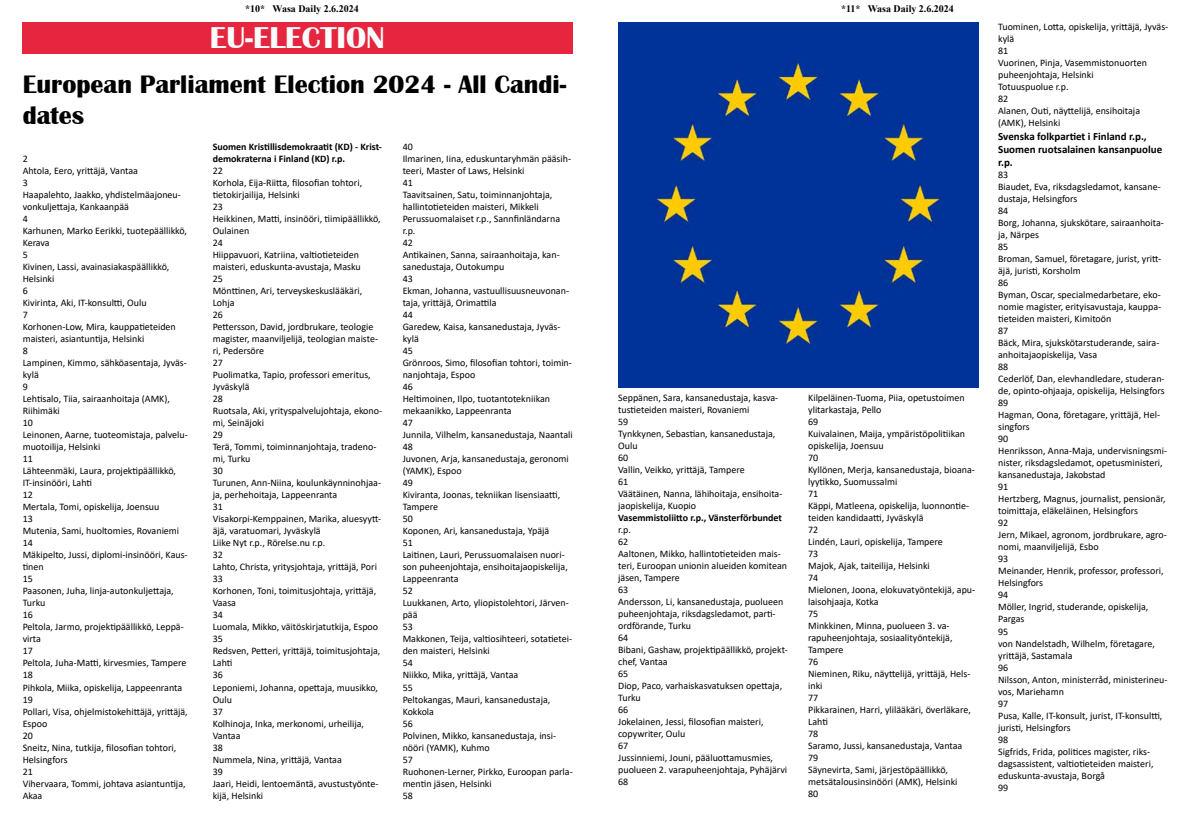
<style>
.page{position:relative;width:1191px;height:823px;background:#fff}
.page>*{position:absolute;margin:0;border:0;box-sizing:border-box;transform-origin:0 0}
.t1{font:700 31px "Britannic";color:#fbfdfc}
.t2{font:700 26px/31.2px "Britannic";color:#000}
.t3{font:700 11px/13.2px "Calibri";color:#000}
.t4{font:10px/12px "Calibri";color:#000}
.t5{font:700 10px/12px "Calibri";color:#000}
.t6{font:700 10px "Times New Roman";color:#000}
</style>
<div class="page">
<img style="left:618px;top:23px;width:360px;height:364px">
<div style="left:22px;top:23px;width:550px;height:31px;background:#e6263e"></div>
<p class="t6" style="left:245px;top:2px;width:115px">*10* Wasa Daily 2.6.2024</p>
<p class="t6" style="left:841px;top:2px;width:114px">*11* Wasa Daily 2.6.2024</p>
<h1 class="t1" style="left:210px;top:20px;width:176px">EU-ELECTION</h1>
<h2 class="t2" style="left:23px;top:69px;width:545px">European Parliament Election 2024 - All Candi&shy;dates</h2>
<p class="t4" style="left:23px;top:152px;width:167px">2<br>Ahtola, Eero, yrittäjä, Vantaa<br>3<br>Haapalehto, Jaakko, yhdistelmäajoneu&shy;vonkuljettaja, Kankaanpää<br>4<br>Karhunen, Marko Eerikki, tuotepäällikkö,<br>Kerava<br>5<br>Kivinen, Lassi, avainasiakaspäällikkö,<br>Helsinki<br>6<br>Kivirinta, Aki, IT-konsultti, Oulu<br>7<br>Korhonen-Low, Mira, kauppatieteiden maisteri, asiantuntija, Helsinki<br>8<br>Lampinen, Kimmo, sähköasentaja, Jyväs&shy;kylä<br>9<br>Lehtisalo, Tiia, sairaanhoitaja (AMK),<br>Riihimäki<br>10<br>Leinonen, Aarne, tuoteomistaja, palvelu&shy;muotoilija, Helsinki<br>11<br>Lähteenmäki, Laura, projektipäällikkö,<br>IT-insinööri, Lahti<br>12<br>Mertala, Tomi, opiskelija, Joensuu<br>13<br>Mutenia, Sami, huoltomies, Rovaniemi<br>14<br>Mäkipelto, Jussi, diplomi-insinööri, Kaus&shy;tinen<br>15<br>Paasonen, Juha, linja-autonkuljettaja,<br>Turku<br>16<br>Peltola, Jarmo, projektipäällikkö, Leppä&shy;virta<br>17<br>Peltola, Juha-Matti, kirvesmies, Tampere<br>18<br>Pihkola, Miika, opiskelija, Lappeenranta<br>19<br>Pollari, Visa, ohjelmistokehittäjä, yrittäjä,<br>Espoo<br>20<br>Sneitz, Nina, tutkija, filosofian tohtori,<br>Helsingfors<br>21<br>Vihervaara, Tommi, johtava asiantuntija,<br>Akaa</p>
<p class="t5" style="left:213px;top:140px;width:171px">Suomen Kristillisdemokraatit (KD) - Krist&shy;demokraterna i Finland (KD) r.p.</p>
<p class="t4" style="left:213px;top:164px;width:171px">22<br>Korhola, Eija-Riitta, filosofian tohtori, tietokirjailija, Helsinki<br>23<br>Heikkinen, Matti, insinööri, tiimipäällikkö,<br>Oulainen<br>24<br>Hiippavuori, Katriina, valtiotieteiden maisteri, eduskunta-avustaja, Masku<br>25<br>Mönttinen, Ari, terveyskeskuslääkäri,<br>Lohja<br>26<br>Pettersson, David, jordbrukare, teologie magister, maanviljelijä, teologian maiste&shy;ri, Pedersöre<br>27<br>Puolimatka, Tapio, professori emeritus,<br>Jyväskylä<br>28<br>Ruotsala, Aki, yrityspalvelujohtaja, ekono&shy;mi, Seinäjoki<br>29<br>Terä, Tommi, toiminnanjohtaja, tradeno&shy;mi, Turku<br>30<br>Turunen, Ann-Niina, koulunkäynninohjaa&shy;ja, perhehoitaja, Lappeenranta<br>31<br>Visakorpi-Kemppainen, Marika, aluesyytt&shy;äjä, varatuomari, Jyväskylä<br>Liike Nyt r.p., Rörelse.nu r.p.<br>32<br>Lahto, Christa, yritysjohtaja, yrittäjä, Pori<br>33<br>Korhonen, Toni, toimitusjohtaja, yrittäjä,<br>Vaasa<br>34<br>Luomala, Mikko, väitöskirjatutkija, Espoo<br>35<br>Redsven, Petteri, yrittäjä, toimitusjohtaja,<br>Lahti<br>36<br>Leponiemi, Johanna, opettaja, muusikko,<br>Oulu<br>37<br>Kolhinoja, Inka, merkonomi, urheilija,<br>Vantaa<br>38<br>Nummela, Nina, yrittäjä, Vantaa<br>39<br>Jaari, Heidi, lentoemäntä, avustustyönte&shy;kijä, Helsinki</p>
<p class="t4" style="left:403px;top:140px;width:172px">40<br>Ilmarinen, Iina, eduskuntaryhmän pääsih&shy;teeri, Master of Laws, Helsinki<br>41<br>Taavitsainen, Satu, toiminnanjohtaja, hallintotieteiden maisteri, Mikkeli<br>Perussuomalaiset r.p., Sannfinländarna r.p.<br>42<br>Antikainen, Sanna, sairaanhoitaja, kan&shy;sanedustaja, Outokumpu<br>43<br>Ekman, Johanna, vastuullisuusneuvonan&shy;taja, yrittäjä, Orimattila<br>44<br>Garedew, Kaisa, kansanedustaja, Jyväs&shy;kylä<br>45<br>Grönroos, Simo, filosofian tohtori, toimin&shy;nanjohtaja, Espoo<br>46<br>Heltimoinen, Ilpo, tuotantotekniikan mekaanikko, Lappeenranta<br>47<br>Junnila, Vilhelm, kansanedustaja, Naantali<br>48<br>Juvonen, Arja, kansanedustaja, geronomi (YAMK), Espoo<br>49<br>Kiviranta, Joonas, tekniikan lisensiaatti,<br>Tampere<br>50<br>Koponen, Ari, kansanedustaja, Ypäjä<br>51<br>Laitinen, Lauri, Perussuomalaisen nuori&shy;son puheenjohtaja, ensihoitajaopiskelija,<br>Lappeenranta<br>52<br>Luukkanen, Arto, yliopistolehtori, Järven&shy;pää<br>53<br>Makkonen, Teija, valtiosihteeri, sotatietei&shy;den maisteri, Helsinki<br>54<br>Niikko, Mika, yrittäjä, Vantaa<br>55<br>Peltokangas, Mauri, kansanedustaja,<br>Kokkola<br>56<br>Polvinen, Mikko, kansanedustaja, insi&shy;nööri (YAMK), Kuhmo<br>57<br>Ruohonen-Lerner, Pirkko, Euroopan parla&shy;mentin jäsen, Helsinki<br>58</p>
<p class="t4" style="left:618px;top:391px;width:166px">Seppänen, Sara, kansanedustaja, kasva&shy;tustieteiden maisteri, Rovaniemi<br>59<br>Tynkkynen, Sebastian, kansanedustaja,<br>Oulu<br>60<br>Vallin, Veikko, yrittäjä, Tampere<br>61<br>Väätäinen, Nanna, lähihoitaja, ensihoita&shy;jaopiskelija, Kuopio</p>
<p class="t5" style="left:618px;top:511px;width:165px">Vasemmistoliitto r.p., Vänsterförbundet</p>
<p class="t4" style="left:618px;top:523px;width:171px">r.p.<br>62<br>Aaltonen, Mikko, hallintotieteiden mais&shy;teri, Euroopan unionin alueiden komitean jäsen, Tampere<br>63<br>Andersson, Li, kansanedustaja, puolueen puheenjohtaja, riksdagsledamot, parti&shy;ordförande, Turku<br>64<br>Bibani, Gashaw, projektipäällikkö, projekt&shy;chef, Vantaa<br>65<br>Diop, Paco, varhaiskasvatuksen opettaja,<br>Turku<br>66<br>Jokelainen, Jessi, filosofian maisteri, copywriter, Oulu<br>67<br>Jussinniemi, Jouni, pääluottamusmies, puolueen 2. varapuheenjohtaja, Pyhäjärvi<br>68</p>
<p class="t4" style="left:808px;top:391px;width:168px">Kilpeläinen-Tuoma, Piia, opetustoimen ylitarkastaja, Pello<br>69<br>Kuivalainen, Maija, ympäristöpolitiikan opiskelija, Joensuu<br>70<br>Kyllönen, Merja, kansanedustaja, bioana&shy;lyytikko, Suomussalmi<br>71<br>Käppi, Matleena, opiskelija, luonnontie&shy;teiden kandidaatti, Jyväskylä<br>72<br>Lindén, Lauri, opiskelija, Tampere<br>73<br>Majok, Ajak, taiteilija, Helsinki<br>74<br>Mielonen, Joona, elokuvatyöntekijä, apu&shy;laisohjaaja, Kotka<br>75<br>Minkkinen, Minna, puolueen 3. va&shy;rapuheenjohtaja, sosiaalityöntekijä,<br>Tampere<br>76<br>Nieminen, Riku, näyttelijä, yrittäjä, Hels&shy;inki<br>77<br>Pikkarainen, Harri, ylilääkäri, överläkare,<br>Lahti<br>78<br>Saramo, Jussi, kansanedustaja, Vantaa<br>79<br>Säynevirta, Sami, järjestöpäällikkö, metsätalousinsinööri (AMK), Helsinki<br>80</p>
<p class="t4" style="left:998px;top:21px;width:172px">Tuominen, Lotta, opiskelija, yrittäjä, Jyväs&shy;kylä<br>81<br>Vuorinen, Pinja, Vasemmistonuorten puheenjohtaja, Helsinki<br>Totuuspuolue r.p.<br>82<br>Alanen, Outi, näyttelijä, ensihoitaja (AMK), Helsinki</p>
<p class="t3" style="left:998px;top:129px;width:166px">Svenska folkpartiet i Finland r.p.,<br>Suomen ruotsalainen kansanpuolue r.p.</p>
<p class="t4" style="left:998px;top:168px;width:171px">83<br>Biaudet, Eva, riksdagsledamot, kansane&shy;dustaja, Helsingfors<br>84<br>Borg, Johanna, sjukskötare, sairaanhoita&shy;ja, Närpes<br>85<br>Broman, Samuel, företagare, jurist, yritt&shy;äjä, juristi, Korsholm<br>86<br>Byman, Oscar, specialmedarbetare, eko&shy;nomie magister, erityisavustaja, kauppa&shy;tieteiden maisteri, Kimitoön<br>87<br>Bäck, Mira, sjukskötarstuderande, saira&shy;anhoitajaopiskelija, Vasa<br>88<br>Cederlöf, Dan, elevhandledare, studeran&shy;de, opinto-ohjaaja, opiskelija, Helsingfors<br>89<br>Hagman, Oona, företagare, yrittäjä, Hel&shy;singfors<br>90<br>Henriksson, Anna-Maja, undervisningsmi&shy;nister, riksdagsledamot, opetusministeri, kansanedustaja, Jakobstad<br>91<br>Hertzberg, Magnus, journalist, pensionär, toimittaja, eläkeläinen, Helsingfors<br>92<br>Jern, Mikael, agronom, jordbrukare, agro&shy;nomi, maanviljelijä, Esbo<br>93<br>Meinander, Henrik, professor, professori,<br>Helsingfors<br>94<br>Möller, Ingrid, studerande, opiskelija,<br>Pargas<br>95<br>von Nandelstadh, Wilhelm, företagare, yrittäjä, Sastamala<br>96<br>Nilsson, Anton, ministerråd, ministerineu&shy;vos, Mariehamn<br>97<br>Pusa, Kalle, IT-konsult, jurist, IT-konsultti, juristi, Helsingfors<br>98<br>Sigfrids, Frida, politices magister, riks&shy;dagsassistent, valtiotieteiden maisteri, eduskunta-avustaja, Borgå<br>99</p>
</div>
